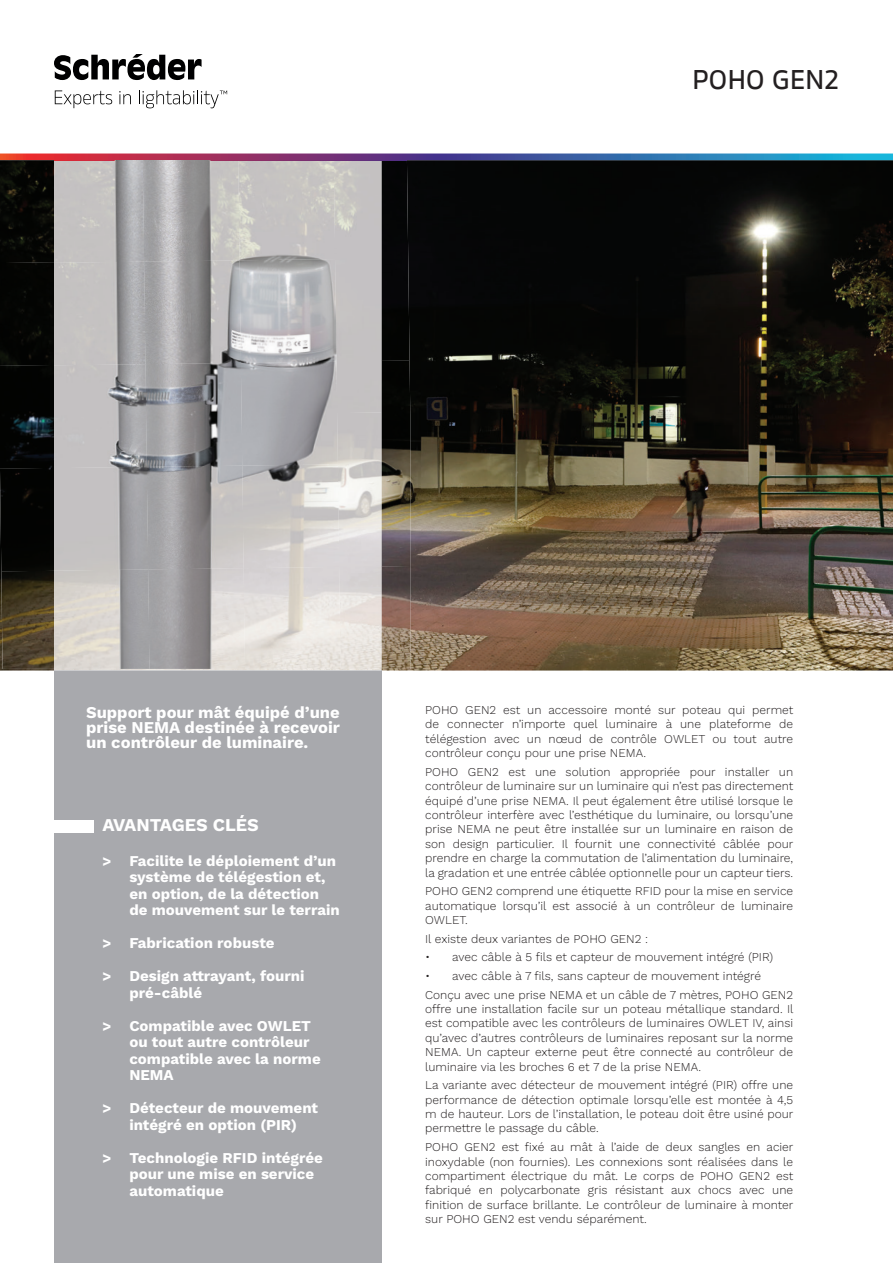
<style>
.page{position:relative;width:893px;height:1263px;background:#fff}
.page>*{position:absolute;margin:0;border:0;box-sizing:border-box;transform-origin:0 0}
.t1{font:500 27px "Rleud";letter-spacing:.015em;color:#231f20}
.t2{font:700 18px "Work Sans";color:#fff}
.t3{font:700 16.5px/15px "Work Sans";color:#fff;text-align:justify}
.t4{font:700 15px/16.5px "Work Sans";color:#fff}
.t5{font:300 12px/14.4px "Work Sans";color:#231f20;text-align:justify}
</style>
<div class="page">
<img style="left:0;top:160px;width:893px;height:510px">
<div style="left:54px;top:670px;width:327px;height:593px;background:#a8a9ad"></div>
<img style="left:54px;top:669px;width:327px;height:1px">
<svg style="left:54px;top:670px;width:327px;height:1px"></svg>
<svg style="left:0;top:153px;width:893px;height:7px;background:#706191"></svg>
<div style="left:51px;top:820px;width:42px;height:12px;background:#fff"></div>
<svg style="left:54px;top:54px;width:148px;height:26px"></svg>
<svg style="left:55px;top:90px;width:57px;height:18px"></svg>
<svg style="left:119px;top:91px;width:12px;height:13px"></svg>
<svg style="left:139px;top:90px;width:88px;height:18px"></svg>
<img style="left:0;top:161px;width:54px;height:508px">
<img style="left:381px;top:160px;width:29px;height:509px">
<img style="left:54px;top:161px;width:184px;height:100px">
<img style="left:238px;top:161px;width:96px;height:99px">
<div style="left:334px;top:161px;width:47px;height:251px;background:#c4c1c2"></div>
<img style="left:54px;top:261px;width:93px;height:308px">
<img style="left:144px;top:260px;width:97px;height:207px">
<img style="left:239px;top:259px;width:98px;height:104px">
<img style="left:241px;top:362px;width:97px;height:103px">
<img style="left:337px;top:412px;width:44px;height:257px">
<img style="left:147px;top:465px;width:96px;height:204px">
<img style="left:242px;top:464px;width:97px;height:104px">
<img style="left:54px;top:569px;width:96px;height:100px">
<img style="left:243px;top:567px;width:98px;height:102px">
<img style="left:0;top:160px;width:407px;height:1px">
<h1 class="t1" style="left:692px;top:61px;width:148px">POHO GEN2</h1>
<h3 class="t3" style="left:86px;top:706px;width:255px">Support pour mât équipé d’une prise NEMA destinée à recevoir un contrôleur de luminaire.</h3>
<h2 class="t2" style="left:102px;top:815px;width:158px">AVANTAGES CLÉS</h2>
<p class="t4" style="left:129px;top:853px;width:212px;text-indent:-27px">&gt; Facilite le déploiement d’un système de télégestion et, en option, de la détection de mouvement sur le terrain</p>
<p class="t4" style="left:102px;top:936px;width:174px">&gt; Fabrication robuste</p>
<p class="t4" style="left:129px;top:969px;width:177px;text-indent:-27px">&gt; Design attrayant, fourni pré-câblé</p>
<p class="t4" style="left:129px;top:1018px;width:193px;text-indent:-27px">&gt; Compatible avec OWLET ou tout autre contrôleur compatible avec la norme<br>NEMA</p>
<p class="t4" style="left:102px;top:1101px;width:217px;text-align:center">&gt; Détecteur de mouvement intégré en option (PIR)</p>
<p class="t4" style="left:129px;top:1150px;width:195px;text-indent:-27px">&gt; Technologie RFID intégrée pour une mise en service automatique</p>
<p class="t5" style="left:425px;top:702px;width:370px">POHO GEN2 est un accessoire monté sur poteau qui permet de connecter n’importe quel luminaire à une plateforme de télégestion avec un nœud de contrôle OWLET ou tout autre contrôleur conçu pour une prise NEMA.</p>
<p class="t5" style="left:425px;top:764px;width:370px">POHO GEN2 est une solution appropriée pour installer un contrôleur de luminaire sur un luminaire qui n’est pas directement équipé d’une prise NEMA. Il peut également être utilisé lorsque le contrôleur interfère avec l’esthétique du luminaire, ou lorsqu’une prise NEMA ne peut être installée sur un luminaire en raison de son design particulier. Il fournit une connectivité câblée pour prendre en charge la commutation de l’alimentation du luminaire, la gradation et une entrée câblée optionnelle pour un capteur tiers.</p>
<p class="t5" style="left:425px;top:883px;width:369px">POHO GEN2 comprend une étiquette RFID pour la mise en service automatique lorsqu’il est associé à un contrôleur de luminaire OWLET.</p>
<p class="t5" style="left:425px;top:931px;width:225px">Il existe deux variantes de POHO GEN2 :</p>
<p class="t5" style="left:425px;top:949px;width:349px">• avec câble à 5 fils et capteur de mouvement intégré (PIR)</p>
<p class="t5" style="left:425px;top:966px;width:369px;line-height:18.6px">• avec câble à 7 fils, sans capteur de mouvement intégré<br>Conçu avec une prise NEMA et un câble de 7 mètres, POHO GEN2</p>
<p class="t5" style="left:425px;top:1001px;width:370px">offre une installation facile sur un poteau métallique standard. Il est compatible avec les contrôleurs de luminaires OWLET IV, ainsi qu’avec d’autres contrôleurs de luminaires reposant sur la norme NEMA. Un capteur externe peut être connecté au contrôleur de luminaire via les broches 6 et 7 de la prise NEMA.</p>
<p class="t5" style="left:425px;top:1077px;width:370px">La variante avec détecteur de mouvement intégré (PIR) offre une performance de détection optimale lorsqu’elle est montée à 4,5 m de hauteur. Lors de l’installation, le poteau doit être usiné pour permettre le passage du câble.</p>
<p class="t5" style="left:425px;top:1139px;width:370px">POHO GEN2 est fixé au mât à l’aide de deux sangles en acier inoxydable (non fournies). Les connexions sont réalisées dans le compartiment électrique du mât. Le corps de POHO GEN2 est fabriqué en polycarbonate gris résistant aux chocs avec une finition de surface brillante. Le contrôleur de luminaire à monter sur POHO GEN2 est vendu séparément.</p>
</div>
